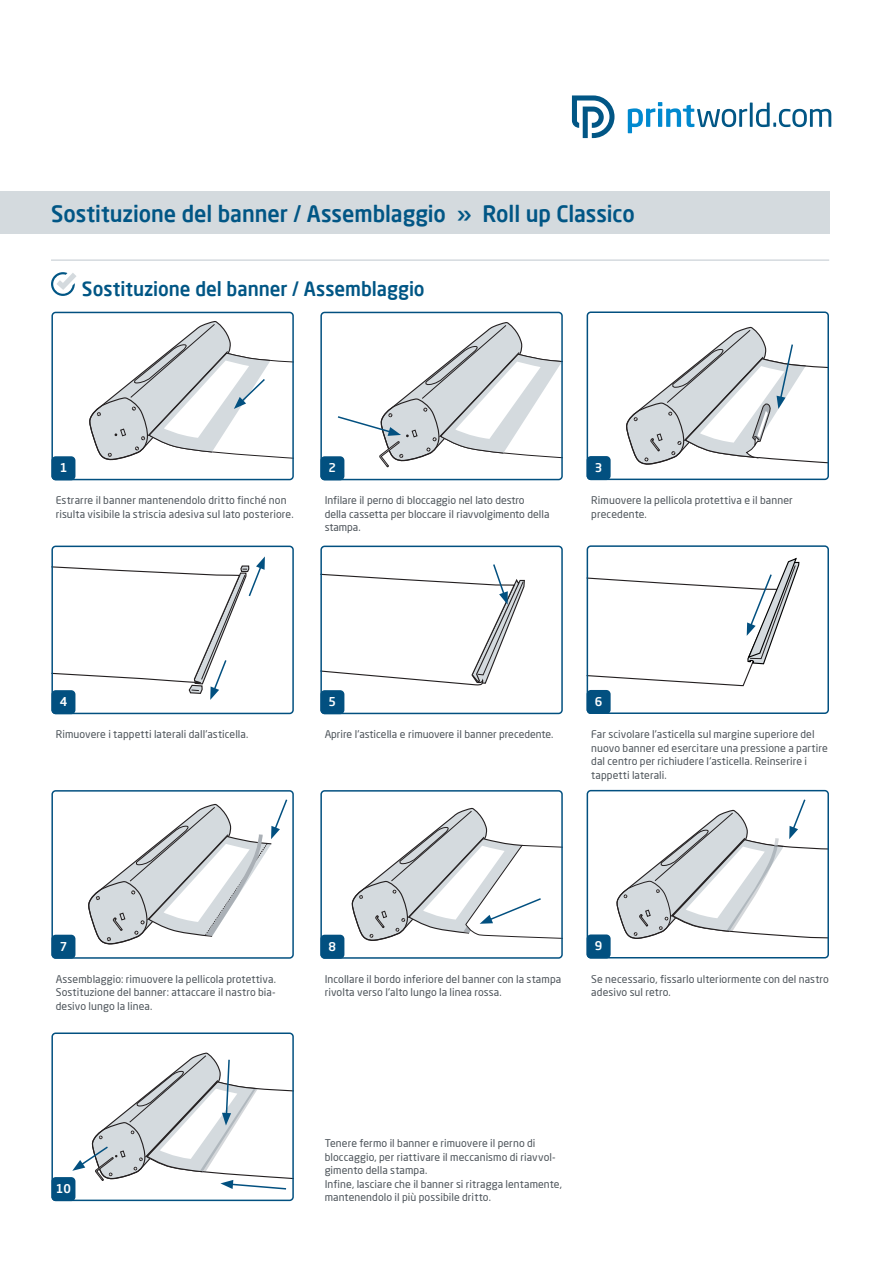
<style>
.page{position:relative;width:893px;height:1263px;background:#fff}
.page>*{position:absolute;margin:0;border:0;box-sizing:border-box;transform-origin:0 0}
.t1{font:500 22.5px "Neo Sans Pro";color:#015685;scale:.96 1}
.t2{font:500 19.5px "Neo Sans Pro";color:#015685;scale:.96 1}
.t3{font:500 12px "Neo Sans Pro";color:#fff}
.t4{font:10.5px/13.5px "Neo Sans Pro";letter-spacing:.005em;color:#4d545a}
</style>
<div class="page">
<div style="left:0;top:191px;width:829px;height:43px;background:#d4dade"></div>
<svg style="left:628px;top:102px;width:203px;height:31px"></svg>
<svg style="left:572px;top:96px;width:42px;height:42px"></svg>
<svg style="left:51px;top:272px;width:25px;height:24px"></svg>
<hr style="left:51px;top:259px;width:778px;height:2px;background:#d4dade">
<div style="left:51px;top:312px;width:243px;height:168px;border:2px solid #025080;border-radius:4px"></div>
<div style="left:320px;top:312px;width:243px;height:168px;border:2px solid #025080;border-radius:4px"></div>
<div style="left:51px;top:456px;width:24px;height:24px;background:#025080;border-radius:4px"></div>
<div style="left:320px;top:456px;width:24px;height:24px;background:#025080;border-radius:4px"></div>
<div style="left:587px;top:311px;width:242px;height:169px;border:2px solid #025080;border-radius:4px"></div>
<div style="left:587px;top:456px;width:24px;height:24px;background:#025080;border-radius:4px"></div>
<div style="left:51px;top:546px;width:243px;height:168px;border:2px solid #025080;border-radius:4px"></div>
<div style="left:320px;top:546px;width:243px;height:168px;border:2px solid #025080;border-radius:4px"></div>
<div style="left:51px;top:690px;width:24px;height:24px;background:#025080;border-radius:4px"></div>
<div style="left:320px;top:690px;width:24px;height:24px;background:#025080;border-radius:4px"></div>
<div style="left:587px;top:545px;width:242px;height:169px;border:2px solid #025080;border-radius:4px"></div>
<div style="left:587px;top:690px;width:24px;height:24px;background:#025080;border-radius:4px"></div>
<div style="left:51px;top:790px;width:243px;height:169px;border:2px solid #025080;border-radius:4px"></div>
<div style="left:320px;top:790px;width:243px;height:169px;border:2px solid #025080;border-radius:4px"></div>
<div style="left:51px;top:935px;width:24px;height:24px;background:#025080;border-radius:4px"></div>
<div style="left:320px;top:935px;width:24px;height:24px;background:#025080;border-radius:4px"></div>
<div style="left:587px;top:790px;width:242px;height:168px;border:2px solid #025080;border-radius:4px"></div>
<div style="left:587px;top:934px;width:24px;height:24px;background:#025080;border-radius:4px"></div>
<div style="left:51px;top:1032px;width:243px;height:169px;border:2px solid #025080;border-radius:4px"></div>
<div style="left:51px;top:1177px;width:24px;height:24px;background:#025080;border-radius:4px"></div>
<svg style="left:89px;top:320px;width:205px;height:141px"></svg>
<svg style="left:336px;top:321px;width:227px;height:148px"></svg>
<svg style="left:626px;top:326px;width:203px;height:139px"></svg>
<svg style="left:51px;top:556px;width:214px;height:144px"></svg>
<svg style="left:320px;top:563px;width:205px;height:124px"></svg>
<svg style="left:587px;top:557px;width:213px;height:130px"></svg>
<svg style="left:88px;top:799px;width:200px;height:146px"></svg>
<svg style="left:351px;top:807px;width:212px;height:135px"></svg>
<svg style="left:616px;top:798px;width:213px;height:142px"></svg>
<svg style="left:72px;top:1052px;width:222px;height:138px"></svg>
<h1 class="t1" style="left:51px;top:200px;width:610px">Sostituzione del banner / Assemblaggio » Roll up Classico</h1>
<h2 class="t2" style="left:82px;top:276px;width:359px">Sostituzione del banner / Assemblaggio</h2>
<p class="t3" style="left:60px;top:460px;width:9px">1</p>
<p class="t3" style="left:329px;top:460px;width:9px">2</p>
<p class="t3" style="left:595px;top:460px;width:9px">3</p>
<p class="t4" style="left:56px;top:493px;width:239px">Estrarre il banner mantenendolo dritto finché non risulta visibile la striscia adesiva sul lato posteriore.</p>
<p class="t4" style="left:325px;top:493px;width:226px">Infilare il perno di bloccaggio nel lato destro<br>della cassetta per bloccare il riavvolgimento della stampa.</p>
<p class="t4" style="left:591px;top:493px;width:203px">Rimuovere la pellicola protettiva e il banner precedente.</p>
<p class="t3" style="left:60px;top:694px;width:9px">4</p>
<p class="t3" style="left:329px;top:694px;width:9px">5</p>
<p class="t3" style="left:595px;top:694px;width:9px">6</p>
<p class="t4" style="left:56px;top:727px;width:194px">Rimuovere i tappetti laterali dall'asticella.</p>
<p class="t4" style="left:325px;top:727px;width:230px">Aprire l'asticella e rimuovere il banner precedente.</p>
<p class="t4" style="left:591px;top:727px;width:238px">Far scivolare l'asticella sul margine superiore del nuovo banner ed esercitare una pressione a partire dal centro per richiudere l'asticella. Reinserire i tappetti laterali.</p>
<p class="t3" style="left:60px;top:938px;width:9px">7</p>
<p class="t3" style="left:329px;top:938px;width:9px">8</p>
<p class="t3" style="left:595px;top:938px;width:9px">9</p>
<p class="t4" style="left:56px;top:972px;width:222px;text-align:justify">Assemblaggio: rimuovere la pellicola protettiva.<br>Sostituzione del banner: attaccare il nastro bia&shy;desivo lungo la linea.</p>
<p class="t4" style="left:325px;top:972px;width:238px">Incollare il bordo inferiore del banner con la stampa rivolta verso l'alto lungo la linea rossa.</p>
<p class="t4" style="left:591px;top:972px;width:239px">Se necessario, fissarlo ulteriormente con del nastro adesivo sul retro.</p>
<p class="t3" style="left:56px;top:1181px;width:17px">10</p>
<p class="t4" style="left:325px;top:1136px;width:239px">Tenere fermo il banner e rimuovere il perno di bloccaggio, per riattivare il meccanismo di riavvol&shy;gimento della stampa.<br>Infine, lasciare che il banner si ritragga lentamente, mantenendolo il più possibile dritto.</p>
</div>
